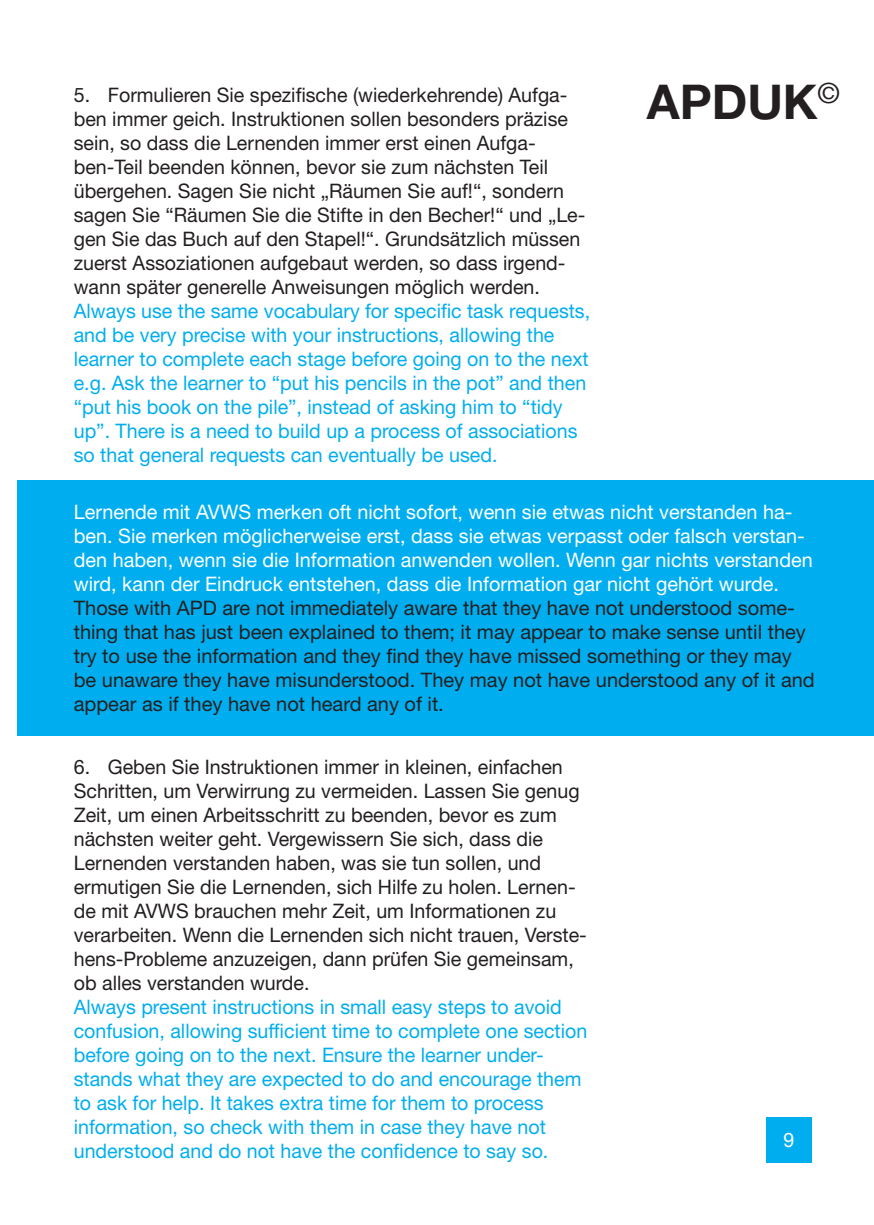
<style>
.page{position:relative;width:874px;height:1225px;background:#fff}
.page>*{position:absolute;margin:0;border:0;box-sizing:border-box;transform-origin:0 0}
.t1{font:700 48px "Helvetica Neue LT Std";color:#231f20}
.t2{font:20px/24px "Helvetica Neue LT Std";color:#231f20}
.t3{font:20px/24px "Helvetica Neue LT Std";color:#00aeef}
.t4{font:20px/24px "Helvetica Neue LT Std";color:#fff}
</style>
<div class="page">
<div style="left:765px;top:1117px;width:46px;height:45px;background:#00aeef"></div>
<div style="left:17px;top:480px;width:856px;height:256px;background:#00aeef"></div>
<p class="t2" style="left:74px;top:83px;width:513px">5. Formulieren Sie spezifische (wiederkehrende) Aufga&shy;ben immer geich. Instruktionen sollen besonders präzise sein, so dass die Lernenden immer erst einen Aufga&shy;ben-Teil beenden können, bevor sie zum nächsten Teil übergehen. Sagen Sie nicht „Räumen Sie auf!“, sondern sagen Sie “Räumen Sie die Stifte in den Becher!“ und „Le&shy;gen Sie das Buch auf den Stapel!“. Grundsätzlich müssen zuerst Assoziationen aufgebaut werden, so dass irgend&shy;wann später generelle Anweisungen möglich werden.</p>
<p class="t3" style="left:74px;top:299px;width:517px">Always use the same vocabulary for specific task requests, and be very precise with your instructions, allowing the learner to complete each stage before going on to the next e.g. Ask the learner to “put his pencils in the pot” and then “put his book on the pile”, instead of asking him to “tidy up”. There is a need to build up a process of associations so that general requests can eventually be used.</p>
<h1 class="t1" style="left:646px;top:73px;width:194px">APDUK<sup>©</sup></h1>
<p class="t4" style="left:74px;top:500px;width:740px">Lernende mit AVWS merken oft nicht sofort, wenn sie etwas nicht verstanden ha&shy;ben. Sie merken möglicherweise erst, dass sie etwas verpasst oder falsch verstan&shy;den haben, wenn sie die Information anwenden wollen. Wenn gar nichts verstanden wird, kann der Eindruck entstehen, dass die Information gar nicht gehört wurde.</p>
<p class="t2" style="left:74px;top:596px;width:742px">Those with APD are not immediately aware that they have not understood some&shy;thing that has just been explained to them; it may appear to make sense until they try to use the information and they find they have missed something or they may be unaware they have misunderstood. They may not have understood any of it and appear as if they have not heard any of it.</p>
<p class="t2" style="left:74px;top:755px;width:514px">6. Geben Sie Instruktionen immer in kleinen, einfachen Schritten, um Verwirrung zu vermeiden. Lassen Sie genug Zeit, um einen Arbeitsschritt zu beenden, bevor es zum nächsten weiter geht. Vergewissern Sie sich, dass die Lernenden verstanden haben, was sie tun sollen, und ermutigen Sie die Lernenden, sich Hilfe zu holen. Lernen&shy;de mit AVWS brauchen mehr Zeit, um Informationen zu verarbeiten. Wenn die Lernenden sich nicht trauen, Verste&shy;hens-Probleme anzuzeigen, dann prüfen Sie gemeinsam, ob alles verstanden wurde.</p>
<p class="t3" style="left:74px;top:995px;width:514px">Always present instructions in small easy steps to avoid confusion, allowing sufficient time to complete one section before going on to the next. Ensure the learner under&shy;stands what they are expected to do and encourage them to ask for help. It takes extra time for them to process information, so check with them in case they have not understood and do not have the confidence to say so.</p>
<p class="t4" style="left:783px;top:1127px;width:12px">9</p>
</div>
